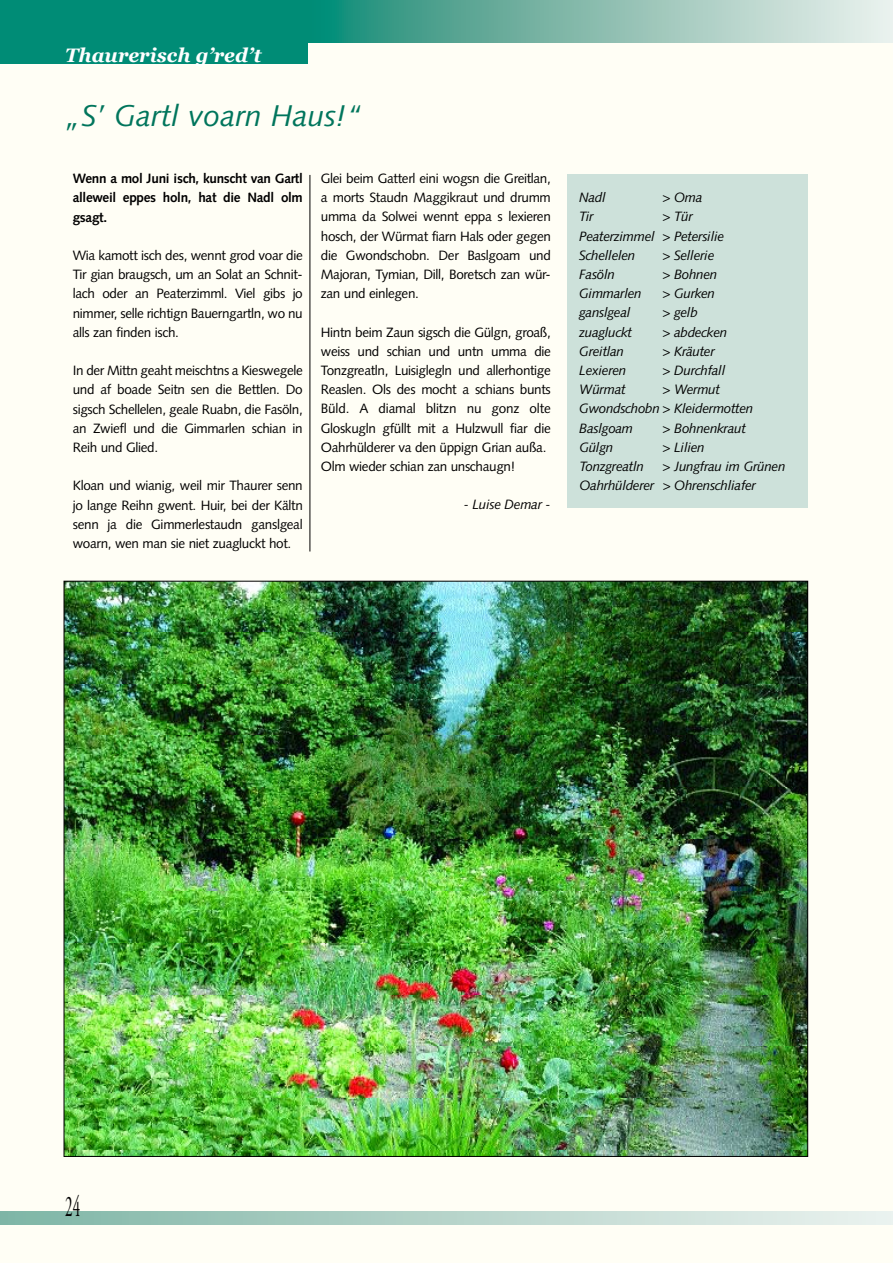
<style>
.page{position:relative;width:893px;height:1263px;background:#fffef5}
.page>*{position:absolute;margin:0;border:0;box-sizing:border-box;transform-origin:0 0}
.t1{font:italic 30px "Syntax";color:#00755c}
.t2{font:30px "Adobe Garamond";color:#000;scale:.5 1}
.t3{font:italic 700 19.5px "Georgia";color:#fff}
.t4{font:13.5px/19.2px "Syntax";letter-spacing:-.025em;color:#000;text-align:justify}
.t5{font:italic 13.5px/19.2px "Syntax";letter-spacing:-.025em;color:#000}
.t6{font:700 13.5px/19.2px "Syntax";letter-spacing:-.025em;color:#000;text-align:justify}
</style>
<div class="page">
<div style="left:568px;top:174px;width:240px;height:334px;background:#cde1da"></div>
<svg style="left:307px;top:0;width:586px;height:43px;background:#85bdb0"></svg>
<div style="left:0;top:0;width:307px;height:64px;background:#008c76"></div>
<svg style="left:0;top:1212px;width:893px;height:13px;background:#b5d3ca"></svg>
<hr style="left:310px;top:175px;width:1px;height:376px;background:#000">
<img style="left:66px;top:583px;width:740px;height:572px">
<h2 class="t3" style="left:65px;top:44px;width:198px">Thaurerisch g’red’t</h2>
<h1 class="t1" style="left:65px;top:99px;width:299px">„S’ Gartl voarn Haus!“</h1>
<p class="t6" style="left:73px;top:169px;width:232px">Wenn a mol Juni isch, kunscht van Gartl alleweil eppes holn, hat die Nadl olm gsagt.</p>
<p class="t4" style="left:73px;top:246px;width:232px">Wia kamott isch des, wennt grod voar die Tir gian braugsch, um an Solat an Schnit&shy;lach oder an Peaterzimml. Viel gibs jo nimmer, selle richtign Bauerngartln, wo nu alls zan finden isch.</p>
<p class="t4" style="left:73px;top:361px;width:232px">In der Mittn geaht meischtns a Kieswegele und af boade Seitn sen die Bettlen. Do sigsch Schellelen, geale Ruabn, die Fasöln, an Zwiefl und die Gimmarlen schian in Reih und Glied.</p>
<p class="t4" style="left:73px;top:476px;width:232px">Kloan und wianig, weil mir Thaurer senn jo lange Reihn gwent. Huir, bei der Kältn senn ja die Gimmerlestaudn ganslgeal woarn, wen man sie niet zuagluckt hot.</p>
<p class="t4" style="left:321px;top:169px;width:232px">Glei beim Gatterl eini wogsn die Greitlan, a morts Staudn Maggikraut und drumm umma da Solwei wennt eppa s lexieren hosch, der Würmat fiarn Hals oder gegen die Gwondschobn. Der Baslgoam und Majoran, Tymian, Dill, Boretsch zan wür&shy;zan und einlegen.</p>
<p class="t4" style="left:321px;top:322px;width:232px;text-align:left">Hintn beim Zaun sigsch die Gülgn, groaß, weiss und schian und untn umma die Tonzgreatln, Luisiglegln und allerhontige Reaslen. Ols des mocht a schians bunts Büld. A diamal blitzn nu gonz olte Gloskugln gfüllt mit a Hulzwull fiar die Oahrhülderer va den üppign Grian außa.<br>Olm wieder schian zan unschaugn!</p>
<p class="t5" style="left:464px;top:495px;width:89px">- Luise Demar -</p>
<p class="t5" style="left:579px;top:188px;width:28px">Nadl</p>
<p class="t5" style="left:662px;top:188px;width:42px">&gt; Oma</p>
<p class="t5" style="left:579px;top:207px;width:16px">Tir</p>
<p class="t5" style="left:579px;top:207px;width:147px;text-indent:83px">&gt; Tür<br>Peaterzimmel &gt; Petersilie<br>Schellelen</p>
<p class="t5" style="left:662px;top:245px;width:53px">&gt; Sellerie</p>
<p class="t5" style="left:579px;top:265px;width:37px">Fasöln</p>
<p class="t5" style="left:662px;top:265px;width:56px">&gt; Bohnen</p>
<p class="t5" style="left:579px;top:284px;width:64px">Gimmarlen</p>
<p class="t5" style="left:662px;top:284px;width:54px">&gt; Gurken</p>
<p class="t5" style="left:579px;top:303px;width:53px">ganslgeal</p>
<p class="t5" style="left:662px;top:303px;width:37px">&gt; gelb</p>
<p class="t5" style="left:579px;top:322px;width:54px">zuagluckt</p>
<p class="t5" style="left:662px;top:322px;width:66px">&gt; abdecken</p>
<p class="t5" style="left:579px;top:341px;width:46px">Greitlan</p>
<p class="t5" style="left:663px;top:341px;width:54px">&gt; Kräuter</p>
<p class="t5" style="left:579px;top:361px;width:49px">Lexieren</p>
<p class="t5" style="left:663px;top:361px;width:64px">&gt; Durchfall</p>
<p class="t5" style="left:579px;top:380px;width:48px">Würmat</p>
<p class="t5" style="left:579px;top:380px;width:176px;text-indent:83px">&gt; Wermut<br>Gwondschobn &gt; Kleidermotten<br>Baslgoam</p>
<p class="t5" style="left:663px;top:418px;width:85px">&gt; Bohnenkraut</p>
<p class="t5" style="left:579px;top:437px;width:35px">Gülgn</p>
<p class="t5" style="left:663px;top:437px;width:44px">&gt; Lilien</p>
<p class="t5" style="left:579px;top:457px;width:66px">Tonzgreatln</p>
<p class="t5" style="left:579px;top:457px;width:208px;text-indent:83px">&gt; Jungfrau im Grünen<br>Oahrhülderer &gt; Ohrenschliafer</p>
<h1 class="t2" style="left:65px;top:1190px;width:31px">24</h1>
</div>
